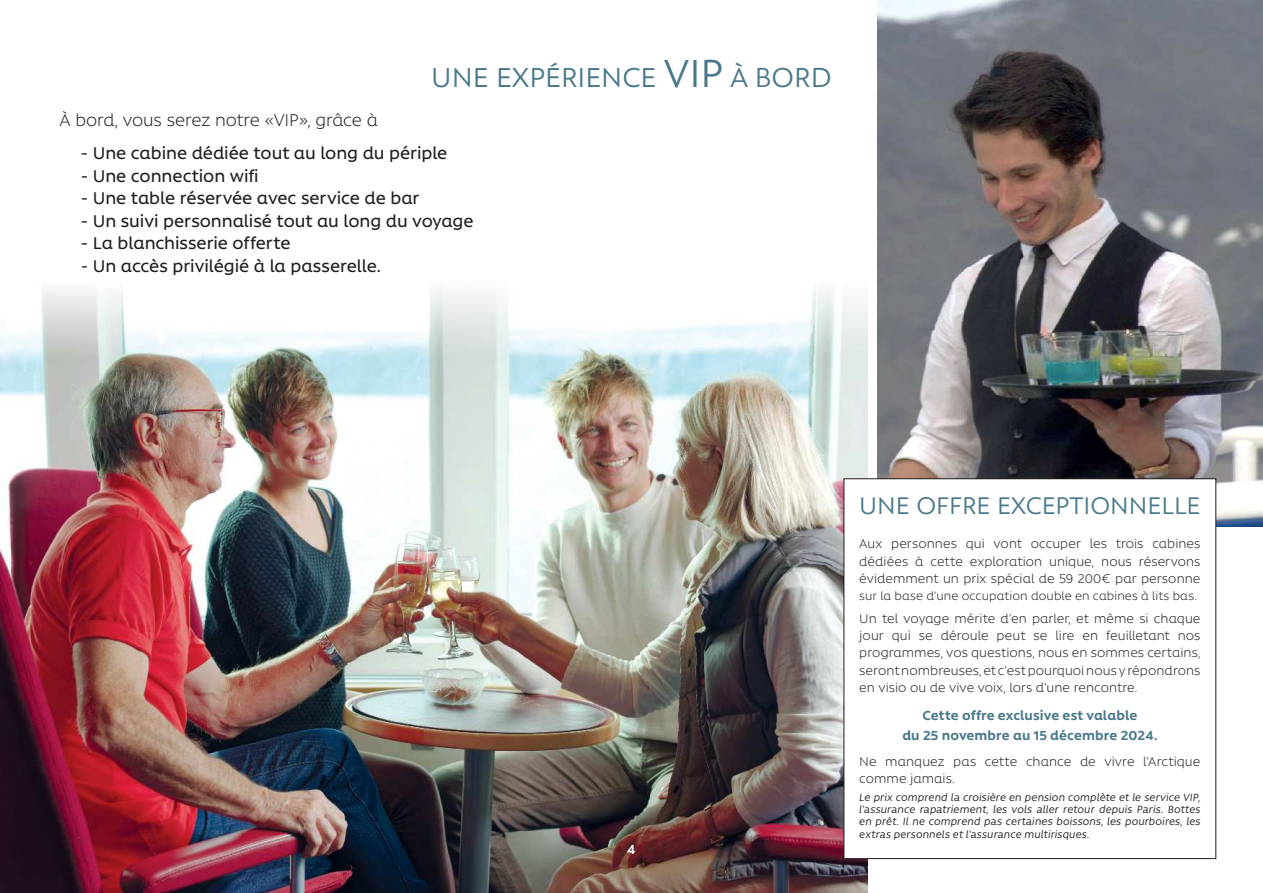
<style>
.page{position:relative;width:1263px;height:893px;background:#fff}
.page>*{position:absolute;margin:0;border:0;box-sizing:border-box;transform-origin:0 0}
.TEXT_TYTUL_20_NA_ZDJECIE{font:31.5px "Rawson Alt";color:#4a788b}
.TEXT_TYTUL_20_NA_ZDJECIE-2{font:27.75px "Rawson Alt";color:#4a788b}
.TEXT_TYTUL_20_NA_ZDJECIE-3{font:500 19.5px "Rawson Alt";letter-spacing:-.005em;color:#231f20}
.TEXT_TYTUL_20_NA_ZDJECIE-4{font:300 19.5px "Rawson Alt";letter-spacing:-.01em;color:#231f20}
.TEXT_TYTUL_20_NA_ZDJECIE-5{font:700 15px "Rawson Alt";letter-spacing:.005em;color:#4a788b}
.t1{font:700 15px "Rawson Alt";color:#fff}
.TEXT_TYTUL_20_NA_ZDJECIE-6{font:300 14.55px/17.1px "Rawson Alt";letter-spacing:.005em;color:#231f20;text-align:justify}
.TEXT_TYTUL_20_NA_ZDJECIE-7{font:300 13.5px "Rawson Alt";letter-spacing:.01em;color:#231f20}
.TEXT_TYTUL_20_NA_ZDJECIE-8{font:italic 12px/12.1px "Rawson Alt";letter-spacing:.01em;color:#231f20;text-align:justify}
.s1{font-size:45px}
.s2{font-weight:300;font-style:normal;font-size:14.55px}
</style>
<div class="page">
<img style="left:0;top:287px;width:867px;height:606px">
<img style="left:877px;top:0;width:386px;height:526px">
<div style="left:844px;top:479px;width:372px;height:380px;background:#fff"></div>
<div style="left:843px;top:478px;width:373px;height:381px;border:1px solid #231f20"></div>
<p class="TEXT_TYTUL_20_NA_ZDJECIE" style="left:431px;top:61px;width:402px">UNE EXPÉRIENCE <span class="s1">VIP</span> À BORD</p>
<p class="TEXT_TYTUL_20_NA_ZDJECIE-4" style="left:60px;top:110px;width:320px">À bord, vous serez notre «VIP», grâce à</p>
<p class="TEXT_TYTUL_20_NA_ZDJECIE-3" style="left:81px;top:143px;width:368px">- Une cabine dédiée tout au long du périple</p>
<p class="TEXT_TYTUL_20_NA_ZDJECIE-3" style="left:81px;top:165px;width:179px">- Une connection wifi</p>
<p class="TEXT_TYTUL_20_NA_ZDJECIE-3" style="left:81px;top:188px;width:340px">- Une table réservée avec service de bar</p>
<p class="TEXT_TYTUL_20_NA_ZDJECIE-3" style="left:81px;top:210px;width:394px">- Un suivi personnalisé tout au long du voyage</p>
<p class="TEXT_TYTUL_20_NA_ZDJECIE-3" style="left:81px;top:233px;width:211px">- La blanchisserie offerte</p>
<p class="TEXT_TYTUL_20_NA_ZDJECIE-3" style="left:81px;top:255px;width:302px">- Un accès privilégié à la passerelle.</p>
<p class="t1" style="left:627px;top:841px;width:10px">4</p>
<p class="TEXT_TYTUL_20_NA_ZDJECIE-2" style="left:859px;top:491px;width:343px">UNE OFFRE EXCEPTIONNELLE</p>
<p class="TEXT_TYTUL_20_NA_ZDJECIE-6" style="left:859px;top:535px;width:343px">Aux personnes qui vont occuper les trois cabines dédiées à cette exploration unique, nous réservons évidemment un prix spécial de 59 200€ par personne</p>
<p class="TEXT_TYTUL_20_NA_ZDJECIE-7" style="left:859px;top:589px;width:339px">sur la base d’une occupation double en cabines à lits bas.</p>
<p class="TEXT_TYTUL_20_NA_ZDJECIE-6" style="left:859px;top:610px;width:343px">Un tel voyage mérite d’en parler, et même si chaque jour qui se déroule peut se lire en feuilletant nos programmes, vos questions, nous en sommes certains, seront nombreuses, et c’est pourquoi nous y répondrons en visio ou de vive voix, lors d’une rencontre.</p>
<p class="TEXT_TYTUL_20_NA_ZDJECIE-5" style="left:922px;top:707px;width:216px">Cette offre exclusive est valable</p>
<p class="TEXT_TYTUL_20_NA_ZDJECIE-5" style="left:902px;top:727px;width:257px">du 25 novembre au 15 décembre 2024.</p>
<p class="TEXT_TYTUL_20_NA_ZDJECIE-6" style="left:859px;top:753px;width:343px">Ne manquez pas cette chance de vivre l’Arctique comme jamais.</p>
<p class="TEXT_TYTUL_20_NA_ZDJECIE-8" style="left:859px;top:791px;width:343px">Le prix comprend la croisière en pension complète et le service VIP, l’assurance rapatriement, les vols aller retour depuis Paris. Bottes en prêt. Il ne comprend pas certaines boissons, les pourboires, les extras personnels et l’assurance multirisques<span class="s2">.</span></p>
</div>
